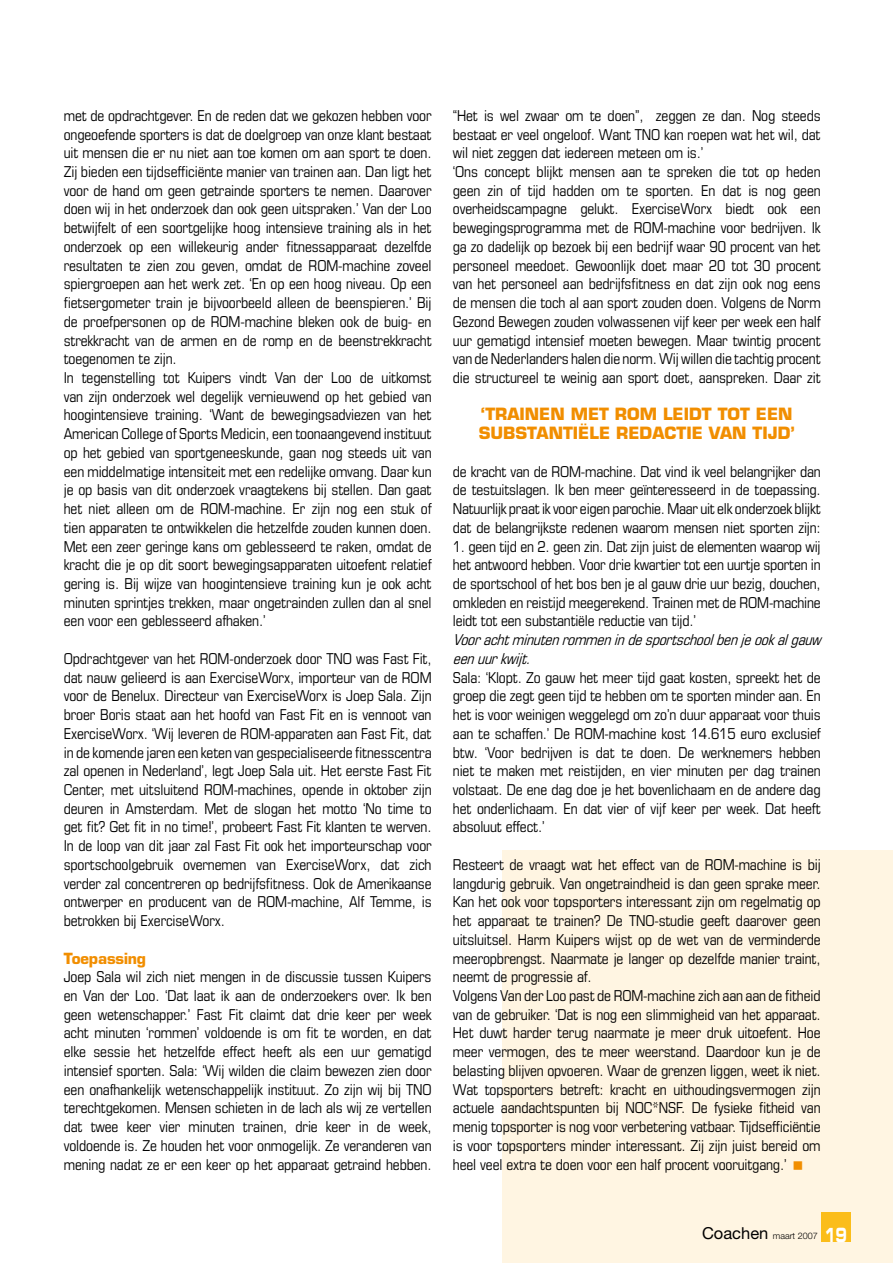
<style>
.page{position:relative;width:893px;height:1263px;background:#fff}
.page>*{position:absolute;margin:0;border:0;box-sizing:border-box;transform-origin:0 0}
.t1{font:700 16.5px/18.8px "Eurostile LT Std";color:#f18e00}
.t2{font:condensed 15px/18.8px "Eurostile LT Std";letter-spacing:-.01em;color:#000;text-align:justify}
.t3{font:italic condensed 15px/18.8px "Eurostile LT Std";color:#000}
.t4{font:700 15px "Eurostile LT Std";letter-spacing:-.01em;color:#f18e00}
.t5{font:300 9px "Helvetica Neue";color:#000}
.s1{font-weight:400;font-size:16.5px}
.s2{font-family:"Eurostile LT Std Bold Ex 2";font-weight:400;font-size:19.5px;color:#fff}
</style>
<div class="page">
<div style="left:502px;top:850px;width:391px;height:413px;background:#fff5e2"></div>
<div style="left:821px;top:1212px;width:29px;height:30px;background:#fbbd1a"></div>
<p class="t2" style="left:64px;top:106px;width:369px;text-align:left">met de opdrachtgever. En de reden dat we gekozen hebben voor ongeoefende sporters is dat de doelgroep van onze klant bestaat uit mensen die er nu niet aan toe komen om aan sport te doen.<br>Zij bieden een tijdsefficiënte manier van trainen aan. Dan ligt het voor de hand om geen getrainde sporters te nemen. Daarover doen wij in het onderzoek dan ook geen uitspraken.’ Van der Loo betwijfelt of een soortgelijke hoog intensieve training als in het onderzoek op een willekeurig ander fitnessapparaat dezelfde resultaten te zien zou geven, omdat de ROM-machine zoveel spiergroepen aan het werk zet. ‘En op een hoog niveau. Op een fietsergometer train je bijvoorbeeld alleen de beenspieren.’ Bij de proefpersonen op de ROM-machine bleken ook de buig- en strekkracht van de armen en de romp en de beenstrekkracht toegenomen te zijn.<br>In tegenstelling tot Kuipers vindt Van der Loo de uitkomst van zijn onderzoek wel degelijk vernieuwend op het gebied van hoogintensieve training. ‘Want de bewegingsadviezen van het American College of Sports Medicin, een toonaangevend instituut op het gebied van sportgeneeskunde, gaan nog steeds uit van een middelmatige intensiteit met een redelijke omvang. Daar kun je op basis van dit onderzoek vraagtekens bij stellen. Dan gaat het niet alleen om de ROM-machine. Er zijn nog een stuk of tien apparaten te ontwikkelen die hetzelfde zouden kunnen doen.<br>Met een zeer geringe kans om geblesseerd te raken, omdat de kracht die je op dit soort bewegingsapparaten uitoefent relatief gering is. Bij wijze van hoogintensieve training kun je ook acht minuten sprintjes trekken, maar ongetrainden zullen dan al snel een voor een geblesseerd afhaken.’</p>
<p class="t2" style="left:64px;top:649px;width:369px">Opdrachtgever van het ROM-onderzoek door TNO was Fast Fit, dat nauw gelieerd is aan ExerciseWorx, importeur van de ROM voor de Benelux. Directeur van ExerciseWorx is Joep Sala. Zijn broer Boris staat aan het hoofd van Fast Fit en is vennoot van ExerciseWorx. ‘Wij leveren de ROM-apparaten aan Fast Fit, dat in de komende jaren een keten van gespecialiseerde fitnesscentra zal openen in Nederland’, legt Joep Sala uit. Het eerste Fast Fit Center, met uitsluitend ROM-machines, opende in oktober zijn deuren in Amsterdam. Met de slogan het motto ‘No time to get fit? Get fit in no time!’, probeert Fast Fit klanten te werven.<br>In de loop van dit jaar zal Fast Fit ook het importeurschap voor sportschoolgebruik overnemen van ExerciseWorx, dat zich verder zal concentreren op bedrijfsfitness. Ook de Amerikaanse ontwerper en producent van de ROM-machine, Alf Temme, is betrokken bij ExerciseWorx.</p>
<p class="t4" style="left:64px;top:949px;width:84px">TOEPASSING</p>
<p class="t2" style="left:64px;top:967px;width:369px">Joep Sala wil zich niet mengen in de discussie tussen Kuipers en Van der Loo. ‘Dat laat ik aan de onderzoekers over. Ik ben geen wetenschapper.’ Fast Fit claimt dat drie keer per week acht minuten ‘rommen’ voldoende is om fit te worden, en dat elke sessie het hetzelfde effect heeft als een uur gematigd intensief sporten. Sala: ‘Wij wilden die claim bewezen zien door een onafhankelijk wetenschappelijk instituut. Zo zijn wij bij TNO terechtgekomen. Mensen schieten in de lach als wij ze vertellen dat twee keer vier minuten trainen, drie keer in de week, voldoende is. Ze houden het voor onmogelijk. Ze veranderen van mening nadat ze er een keer op het apparaat getraind hebben.</p>
<p class="t2" style="left:453px;top:106px;width:369px;text-align:left">“Het is wel zwaar om te doen”, zeggen ze dan. Nog steeds bestaat er veel ongeloof. Want TNO kan roepen wat het wil, dat wil niet zeggen dat iedereen meteen om is.’<br>‘Ons concept blijkt mensen aan te spreken die tot op heden geen zin of tijd hadden om te sporten. En dat is nog geen overheidscampagne gelukt. ExerciseWorx biedt ook een bewegingsprogramma met de ROM-machine voor bedrijven. Ik ga zo dadelijk op bezoek bij een bedrijf waar 90 procent van het personeel meedoet. Gewoonlijk doet maar 20 tot 30 procent van het personeel aan bedrijfsfitness en dat zijn ook nog eens de mensen die toch al aan sport zouden doen. Volgens de Norm Gezond Bewegen zouden volwassenen vijf keer per week een half uur gematigd intensief moeten bewegen. Maar twintig procent van de Nederlanders halen die norm. Wij willen die tachtig procent die structureel te weinig aan sport doet, aanspreken. Daar zit</p>
<p class="t1" style="left:481px;top:405px;width:58px">‘TRAINEN</p>
<p class="t1" style="left:571px;top:405px;width:14px">MET</p>
<p class="t1" style="left:615px;top:405px;width:115px">ROM LEIDT TOT</p>
<p class="t1" style="left:479px;top:405px;width:318px;text-indent:277px">EEN<br>SUBSTANTIËLE RE DACTIE VAN TIJD’</p>
<p class="t2" style="left:453px;top:462px;width:369px">de kracht van de ROM-machine. Dat vind ik veel belangrijker dan de testuitslagen. Ik ben meer geïnteresseerd in de toepassing.<br>Natuurlijk praat ik voor eigen parochie. Maar uit elk onderzoek blijkt dat de belangrijkste redenen waarom mensen niet sporten zijn:</p>
<p class="t2" style="left:453px;top:536px;width:369px">1. geen tijd en 2. geen zin. Dat zijn juist de elementen waarop wij het antwoord hebben. Voor drie kwartier tot een uurtje sporten in de sportschool of het bos ben je al gauw drie uur bezig, douchen, omkleden en reistijd meegerekend. Trainen met de ROM-machine leidt tot een substantiële reductie van tijd.’</p>
<p class="t3" style="left:453px;top:630px;width:374px">Voorachtminutenrommenindesportschoolbenjeookalgauw eenuurkwijt.</p>
<p class="t2" style="left:453px;top:668px;width:369px">Sala: ‘Klopt. Zo gauw het meer tijd gaat kosten, spreekt het de groep die zegt geen tijd te hebben om te sporten minder aan. En het is voor weinigen weggelegd om zo’n duur apparaat voor thuis aan te schaffen.’ De ROM-machine kost 14.615 euro exclusief btw. ‘Voor bedrijven is dat te doen. De werknemers hebben niet te maken met reistijden, en vier minuten per dag trainen volstaat. De ene dag doe je het bovenlichaam en de andere dag het onderlichaam. En dat vier of vijf keer per week. Dat heeft absoluut effect.’</p>
<p class="t2" style="left:453px;top:855px;width:369px;text-align:left">Resteert de vraagt wat het effect van de ROM-machine is bij langdurig gebruik. Van ongetraindheid is dan geen sprake meer.<br>Kan het ook voor topsporters interessant zijn om regelmatig op het apparaat te trainen? De TNO-studie geeft daarover geen uitsluitsel. Harm Kuipers wijst op de wet van de verminderde meeropbrengst. Naarmate je langer op dezelfde manier traint, neemt de progressie af.<br>Volgens Van der Loo past de ROM-machine zich aan aan de fitheid van de gebruiker. ‘Dat is nog een slimmigheid van het apparaat.<br>Het duwt harder terug naarmate je meer druk uitoefent. Hoe meer vermogen, des te meer weerstand. Daardoor kun je de belasting blijven opvoeren. Waar de grenzen liggen, weet ik niet.<br>Wat topsporters betreft: kracht en uithoudingsvermogen zijn actuele aandachtspunten bij NOC*NSF. De fysieke fitheid van menig topsporter is nog voor verbetering vatbaar. Tijdsefficiëntie is voor topsporters minder interessant. Zij zijn juist bereid om heel veel extra te doen voor een half procent vooruitgang.’</p>
<p class="t5" style="left:702px;top:1230px;width:147px"><span class="s1">Coachen</span> maart 2007 <span class="s2">19</span></p>
</div>
